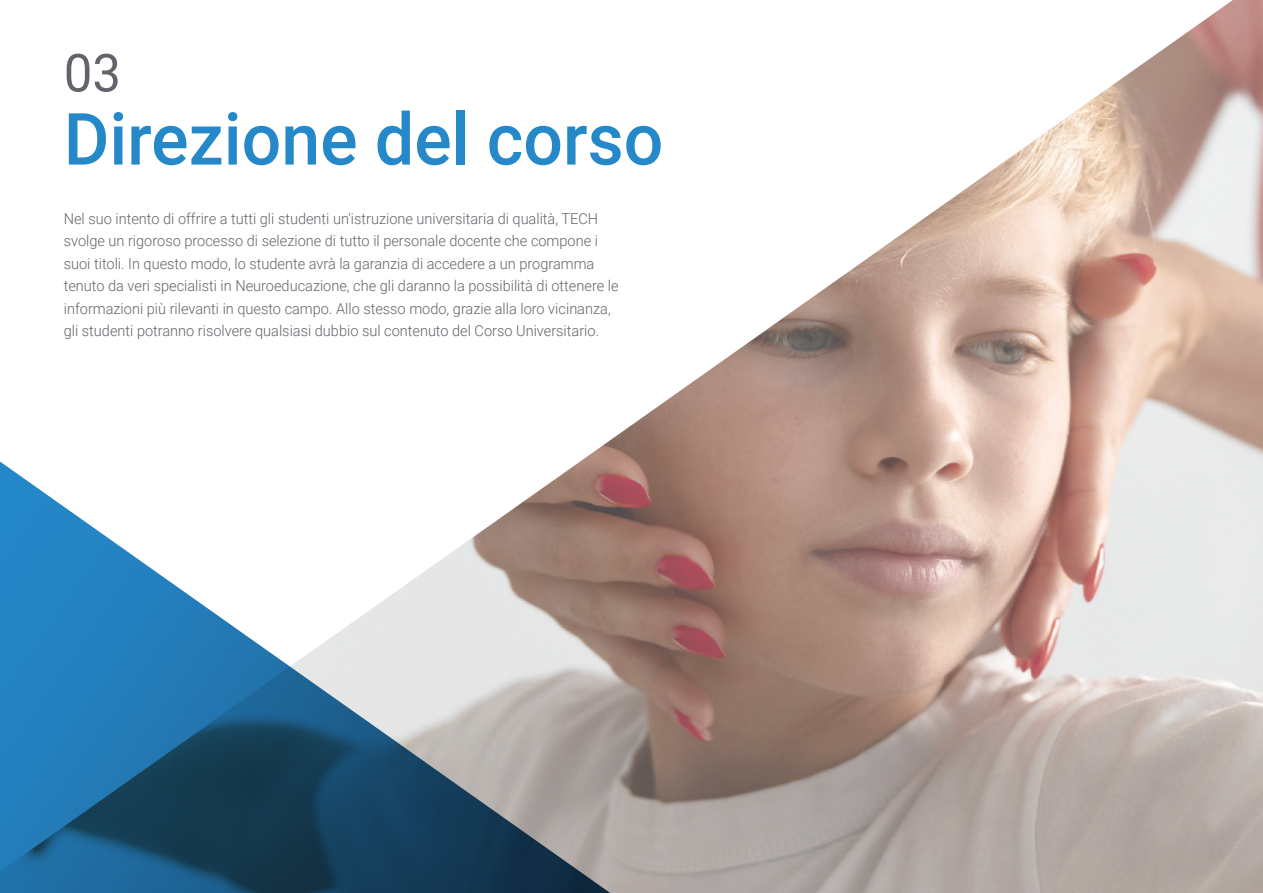
<style>
.page{position:relative;width:1263px;height:893px;background:#fff}
.page>*{position:absolute;margin:0;border:0;box-sizing:border-box;transform-origin:0 0}
.t1{font:500 72px "Roboto";color:#2488c9}
.t2{font:52.5px "Roboto";color:#61646a}
.t3{font:300 15px/22.5px "Roboto";color:#61646a}
</style>
<div class="page">
<img style="left:602px;top:0;width:661px;height:893px">
<svg style="left:0;top:446px;width:640px;height:447px"></svg>
<h2 class="t2" style="left:64px;top:36px;width:59px">03</h2>
<h1 class="t1" style="left:64px;top:89px;width:601px">Direzione del corso</h1>
<p class="t3" style="left:64px;top:207px;width:556px">Nel suo intento di offrire a tutti gli studenti un'istruzione universitaria di qualità, TECH svolge un rigoroso processo di selezione di tutto il personale docente che compone i suoi titoli. In questo modo, lo studente avrà la garanzia di accedere a un programma tenuto da veri specialisti in Neuroeducazione, che gli daranno la possibilità di ottenere le informazioni più rilevanti in questo campo. Allo stesso modo, grazie alla loro vicinanza, gli studenti potranno risolvere qualsiasi dubbio sul contenuto del Corso Universitario.</p>
</div>
